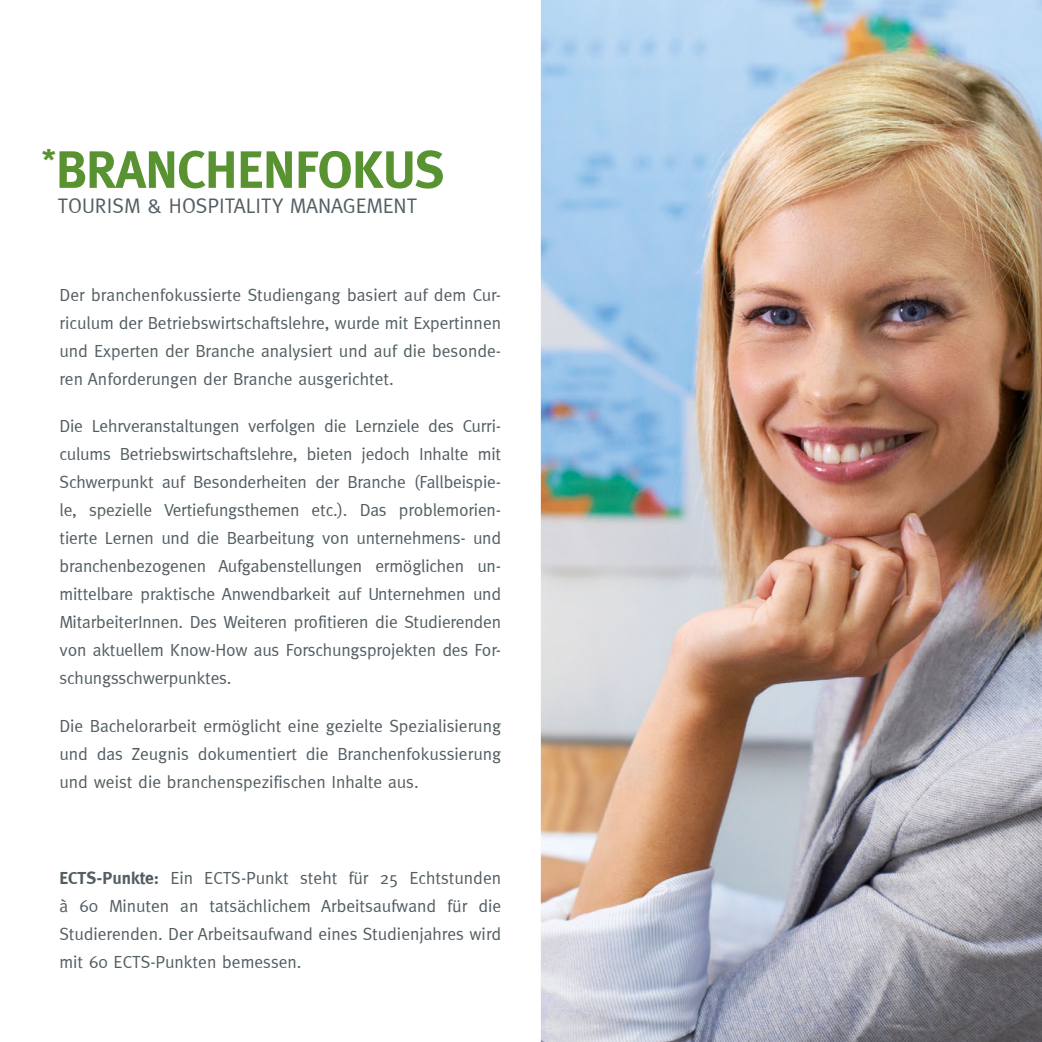
<style>
.page{position:relative;width:1042px;height:1042px;background:#fff}
.page>*{position:absolute;margin:0;border:0;box-sizing:border-box;transform-origin:0 0}
.t1{font:700 52.5px "Meta";letter-spacing:-.01em;color:#599331}
.t2{font:21px "Meta";color:#535d62}
.t3{font:17.5px/28px "Meta";color:#535d62;text-align:justify}
.s1{font-weight:700}
</style>
<div class="page">
<img style="left:541px;top:0;width:501px;height:1042px">
<h1 class="t1" style="left:41px;top:139px;width:405px"><sup>*</sup>BRANCHENFOKUS</h1>
<p class="t2" style="left:58px;top:194px;width:361px">TOURISM &amp; HOSPITALITY MANAGEMENT</p>
<p class="t3" style="left:60px;top:280px;width:443px">Der branchenfokussierte Studiengang basiert auf dem Cur&shy;riculum der Betriebswirtschaftslehre, wurde mit Expertinnen und Experten der Branche analysiert und auf die besonde&shy;ren Anforderungen der Branche ausgerichtet.</p>
<p class="t3" style="left:60px;top:412px;width:443px">Die Lehrveranstaltungen verfolgen die Lernziele des Curri&shy;culums Betriebswirtschaftslehre, bieten jedoch Inhalte mit Schwerpunkt auf Besonderheiten der Branche (Fallbeispie&shy;le, spezielle Vertiefungsthemen etc.). Das problemorien&shy;tierte Lernen und die Bearbeitung von unternehmens- und branchenbezogenen Aufgabenstellungen ermöglichen un&shy;mittelbare praktische Anwendbarkeit auf Unternehmen und MitarbeiterInnen. Des Weiteren profitieren die Studierenden von aktuellem Know-How aus Forschungsprojekten des For&shy;schungsschwerpunktes.</p>
<p class="t3" style="left:60px;top:712px;width:443px">Die Bachelorarbeit ermöglicht eine gezielte Spezialisierung und das Zeugnis dokumentiert die Branchenfokussierung und weist die branchenspezifischen Inhalte aus.</p>
<p class="t3" style="left:60px;top:863px;width:443px"><span class="s1">ECTS-Punkte:</span> Ein ECTS-Punkt steht für 25 Echtstunden à 60 Minuten an tatsächlichem Arbeitsaufwand für die Studierenden. Der Arbeitsaufwand eines Studienjahres wird mit 60 ECTS-Punkten bemessen.</p>
</div>
